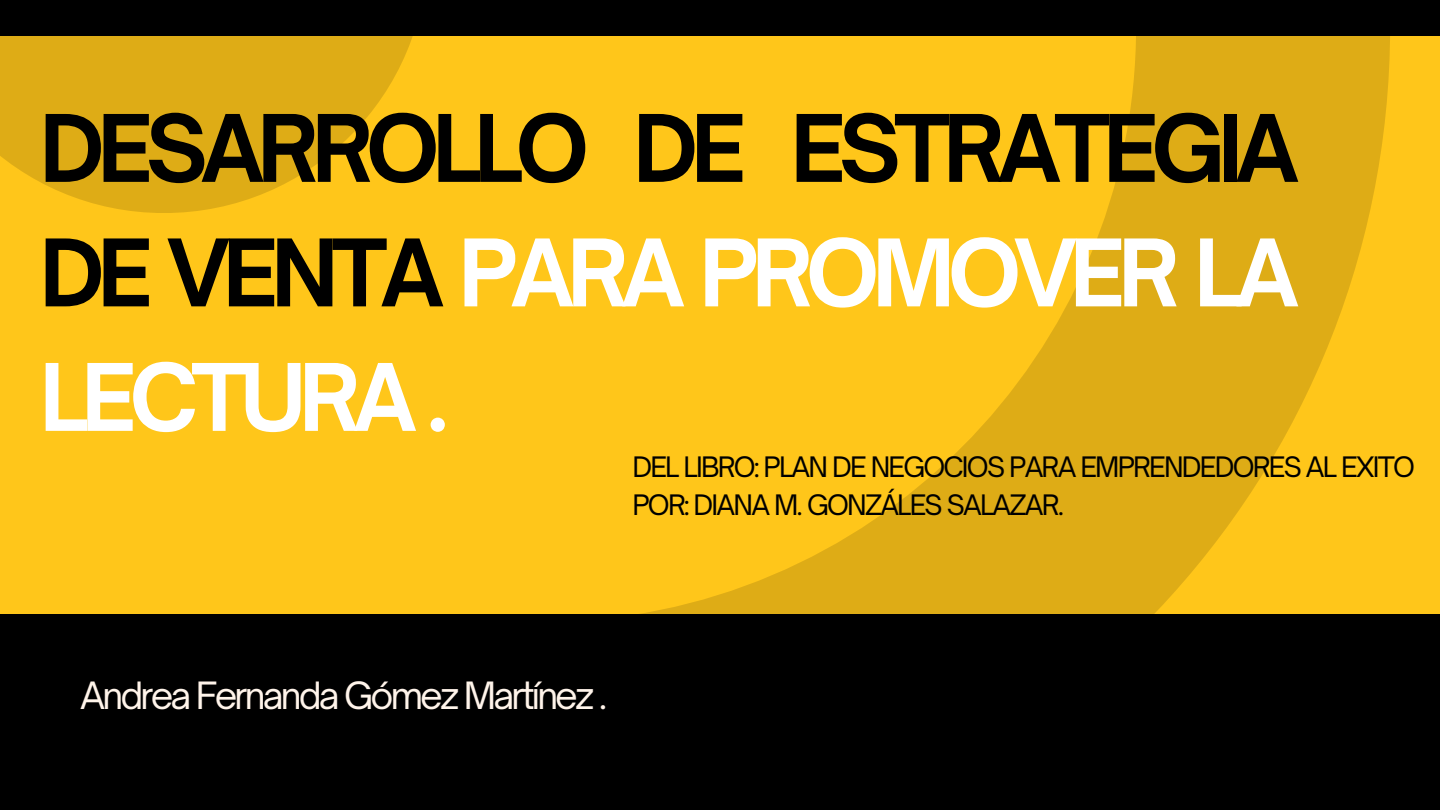
<style>
.page{position:relative;width:1440px;height:810px;background:#ffc61a}
.page>*{position:absolute;margin:0;border:0;box-sizing:border-box;transform-origin:0 0}
.t1{font:700 89px/124.5px "Open Sauce One";letter-spacing:-.075em;color:#000;text-align:justify}
.t2{font:36px "Open Sauce One";letter-spacing:-.075em;color:#fff4ea}
.t3{font:27px "Open Sauce One";letter-spacing:-.065em;color:#000}
.s1{color:#fff}
</style>
<div class="page">
<svg style="left:0;top:36px;width:413px;height:177px;fill:#deac16"></svg>
<svg style="left:640px;top:36px;width:750px;height:578px"></svg>
<div style="left:0;top:0;width:1440px;height:36px;background:#000"></div>
<div style="left:0;top:614px;width:1440px;height:196px;background:#000"></div>
<p class="t1" style="left:40px;top:86px;width:1261px">DESARROLLO DE ESTRATEGIA DE VENTA <span class="s1">PARA PROMOVER LA LECTURA .</span></p>
<p class="t3" style="left:632px;top:450px;width:784px">DEL LIBRO: PLAN DE NEGOCIOS PARA EMPRENDEDORES AL EXITO</p>
<p class="t3" style="left:632px;top:488px;width:433px">POR: DIANA M. GONZÁLES SALAZAR.</p>
<h1 class="t2" style="left:80px;top:673px;width:529px">Andrea Fernanda Gómez Martínez .</h1>
</div>
